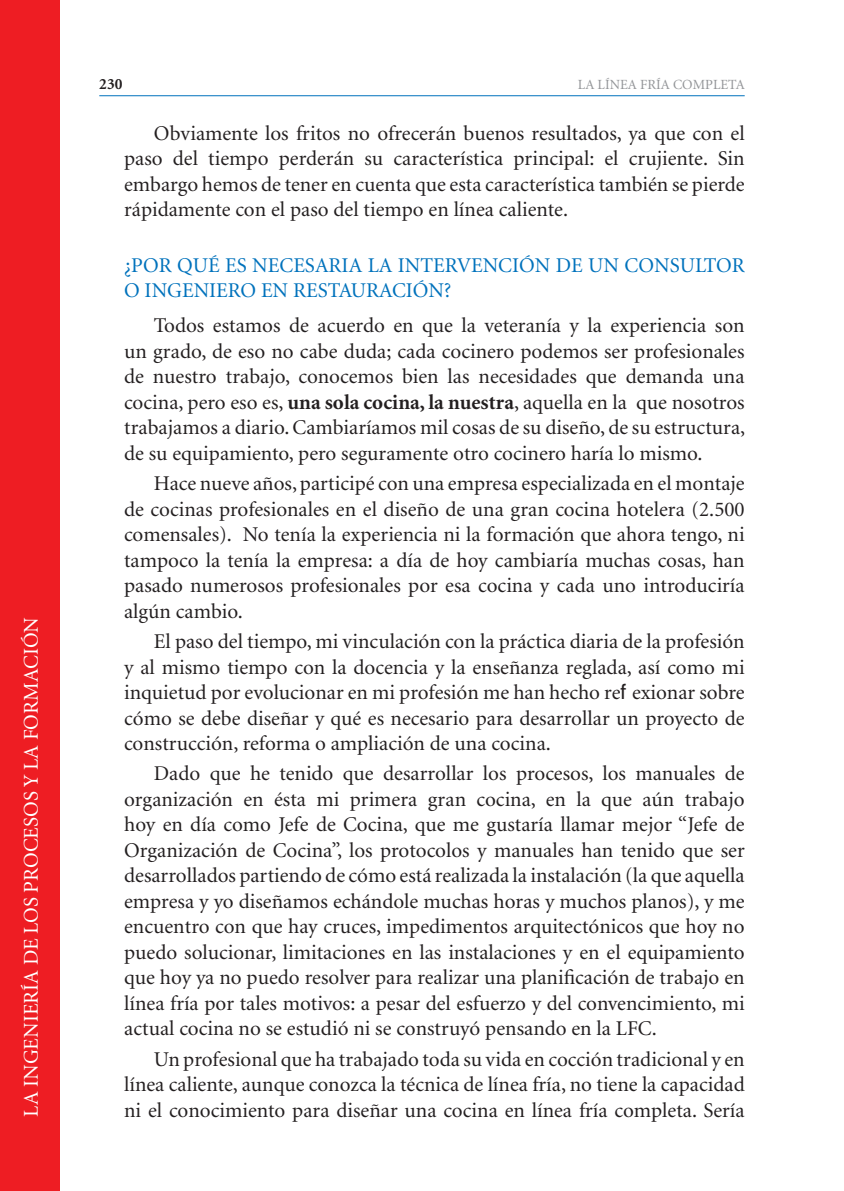
<style>
.page{position:relative;width:844px;height:1191px;background:#fff}
.page>*{position:absolute;margin:0;border:0;box-sizing:border-box;transform-origin:0 0}
.t1{font:21px/25.6px "Minion";color:#231f20;text-align:justify}
.t2{font:21px "Minion";color:#0072bc}
.t3{font:21px "Minion";color:#fff}
.t4{font:700 15.75px "Minion";color:#231f20}
.t5{font:14px "Minion";color:#939598}
.s1{color:#0072bc}
.s2{font-weight:700}
</style>
<div class="page">
<hr style="left:99px;top:95px;width:645px;height:1px;background:#0072bc">
<div style="left:0;top:0;width:60px;height:1191px;background:#ee1d23"></div>
<p class="t3" style="left:21px;top:1116px;width:501px;rotate:-90deg">LA INGENIERÍA DE LOS PROCESOS Y LA FORMACIÓN</p>
<p class="t4" style="left:99px;top:76px;width:25px">230</p>
<p class="t5" style="left:577px;top:77px;width:29px">La línea</p>
<p class="t5" style="left:640px;top:77px;width:9px">fría</p>
<p class="t5" style="left:673px;top:77px;width:11px">comple</p>
<p class="t5" style="left:728px;top:77px;width:15px">ta</p>
<p class="t1" style="left:124px;top:121px;width:622px;text-indent:30px">Obviamente los fritos no ofrecerán buenos resultados, ya que con el paso del tiempo perderán su característica principal: el crujiente. Sin embargo hemos de tener en cuenta que esta característica también se pierde rápidamente con el paso del tiempo en línea caliente.</p>
<p class="t2" style="left:124px;top:254px;width:142px">¿Por qué es necesaria</p>
<p class="t2" style="left:367px;top:254px;width:80px">la intervención</p>
<p class="t2" style="left:555px;top:254px;width:84px">de un cons</p>
<p class="t2" style="left:679px;top:254px;width:52px">ultor</p>
<p class="t2" style="left:124px;top:280px;width:34px">o ingeniero</p>
<p class="t2" style="left:261px;top:280px;width:119px">en restauración</p>
<p class="t1" style="left:154px;top:273px;width:592px;line-height:35.4px;text-align:center"><span class="s1">?<br></span>Todos estamos de acuerdo en que la veteranía y la experiencia son</p>
<p class="t1" style="left:124px;top:339px;width:622px">un grado, de eso no cabe duda; cada cocinero podemos ser profesionales de nuestro trabajo, conocemos bien las necesidades que demanda una cocina, pero eso es, <span class="s2">una sola cocina, la nuestra</span>, aquella en la que nosotros trabajamos a diario. Cambiaríamos mil cosas de su diseño, de su estructura, de su equipamiento, pero seguramente otro cocinero haría lo mismo.</p>
<p class="t1" style="left:124px;top:471px;width:622px;text-indent:30px">Hace nueve años, participé con una empresa especializada en el montaje de cocinas profesionales en el diseño de una gran cocina hotelera (2.500 comensales). No tenía la experiencia ni la formación que ahora tengo, ni tampoco la tenía la empresa: a día de hoy cambiaría muchas cosas, han pasado numerosos profesionales por esa cocina y cada uno introduciría algún cambio.</p>
<p class="t1" style="left:124px;top:629px;width:622px;text-indent:30px">El paso del tiempo, mi vinculación con la práctica diaria de la profesión y al mismo tiempo con la docencia y la enseñanza reglada, así como mi inquietud por evolucionar en mi profesión me han hecho reflexionar sobre cómo se debe diseñar y qué es necesario para desarrollar un proyecto de construcción, reforma o ampliación de una cocina.</p>
<p class="t1" style="left:124px;top:762px;width:622px;text-indent:30px">Dado que he tenido que desarrollar los procesos, los manuales de organización en ésta mi primera gran cocina, en la que aún trabajo hoy en día como Jefe de Cocina, que me gustaría llamar mejor “Jefe de Organización de Cocina”, los protocolos y manuales han tenido que ser desarrollados partiendo de cómo está realizada la instalación (la que aquella empresa y yo diseñamos echándole muchas horas y muchos planos), y me encuentro con que hay cruces, impedimentos arquitectónicos que hoy no puedo solucionar, limitaciones en las instalaciones y en el equipamiento que hoy ya no puedo resolver para realizar una planificación de trabajo en línea fría por tales motivos: a pesar del esfuerzo y del convencimiento, mi actual cocina no se estudió ni se construyó pensando en la LFC.</p>
<p class="t1" style="left:124px;top:1047px;width:622px;text-indent:30px">Un profesional que ha trabajado toda su vida en cocción tradicional y en línea caliente, aunque conozca la técnica de línea fría, no tiene la capacidad ni el conocimiento para diseñar una cocina en línea fría completa. Sería</p>
</div>
